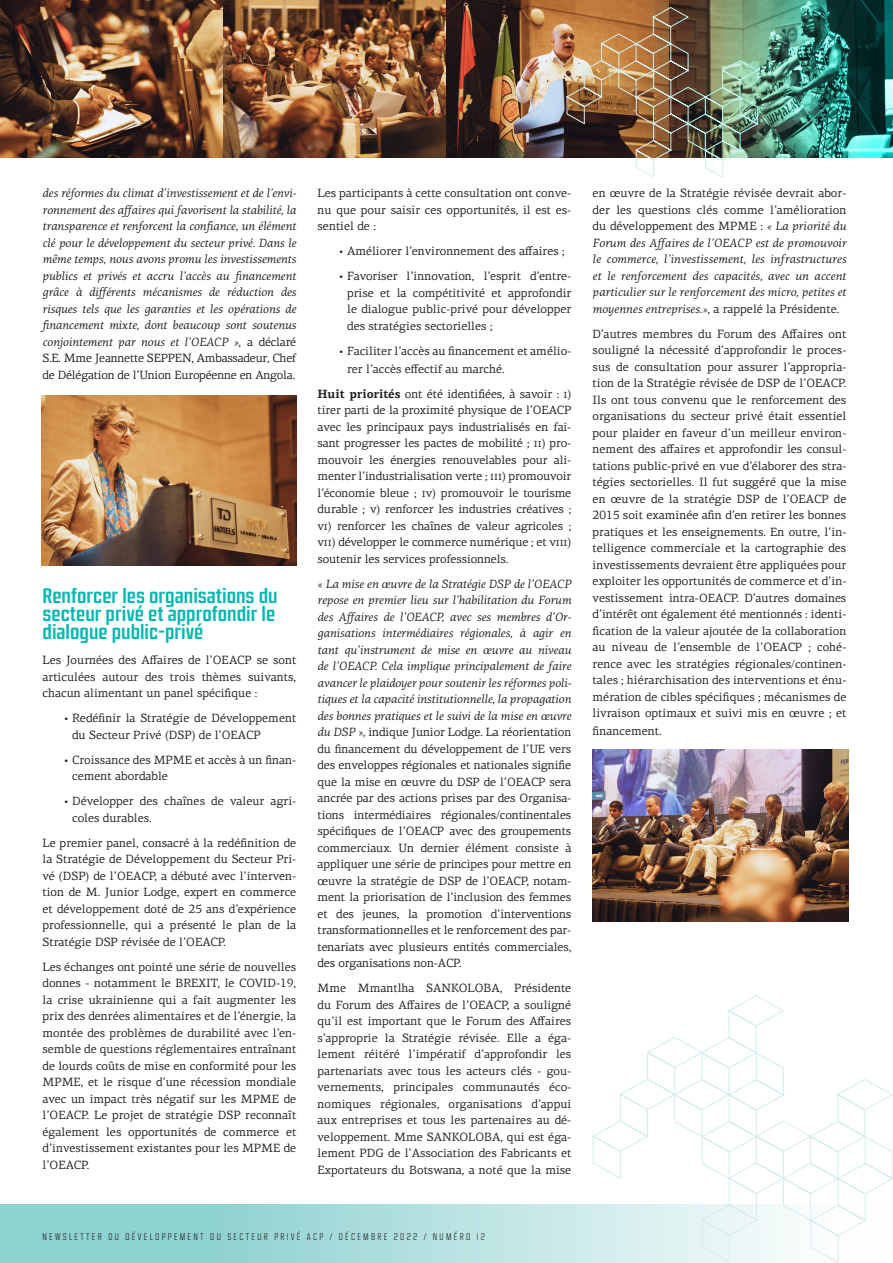
<style>
.page{position:relative;width:893px;height:1263px;background:#fff}
.page>*{position:absolute;margin:0;border:0;box-sizing:border-box;transform-origin:0 0}
.t1{font:500 19.5px/18px "Ramsey Condensed";color:#00b8b2;text-align:justify}
.t2{font:12px/16.5px "PF Centro Serif Pro";color:#231f20;text-align:justify}
.t3{font:italic 12px/16.5px "PF Centro Serif Pro";letter-spacing:-.01em;color:#231f20;text-align:justify}
.t4{font:100 9px "Ramsey Condensed";letter-spacing:.25em;color:#231f20}
.s1{font-style:normal}
.s2{font-weight:700}
.s3{font-style:italic}
</style>
<div class="page">
<svg style="left:0;top:1204px;width:592px;height:59px;background:#a3dad9"></svg>
<svg style="left:592px;top:995px;width:301px;height:268px"></svg>
<img style="left:41px;top:395px;width:255px;height:171px">
<img style="left:0;top:0;width:571px;height:157px">
<svg style="left:566px;top:7px;width:192px;height:171px"></svg>
<img style="left:571px;top:0;width:322px;height:157px">
<img style="left:593px;top:749px;width:255px;height:172px">
<p class="t3" style="left:43px;top:185px;width:255px">des réformes du climat d’investissement et de l’envi&shy;ronnement des affaires qui favorisent la stabilité, la transparence et renforcent la confiance, un élément clé pour le développement du secteur privé. Dans le même temps, nous avons promu les investissements publics et privés et accru l’accès au financement grâce à différents mécanismes de réduction des risques tels que les garanties et les opérations de financement mixte, dont beaucoup sont soutenus conjointement par nous et l’OEACP »<span class="s1">, a déclaré S.E. Mme Jeannette SEPPEN, Ambassadeur, Chef de Délégation de l’Union Européenne en Angola.</span></p>
<p class="t1" style="left:43px;top:587px;width:237px">Renforcer les organisations du secteur privé et approfondir le dialogue public-privé</p>
<p class="t2" style="left:43px;top:652px;width:255px">Les Journées des Affaires de l’OEACP se sont articulées autour des trois thèmes suivants, chacun alimentant un panel spécifique :</p>
<p class="t2" style="left:72px;top:710px;width:226px;text-indent:-8px">• Redéfinir la Stratégie de Développement du Secteur Privé (DSP) de l’OEACP</p>
<p class="t2" style="left:72px;top:751px;width:226px;text-indent:-8px">• Croissance des MPME et accès à un finan&shy;cement abordable</p>
<p class="t2" style="left:72px;top:793px;width:226px;text-indent:-8px">• Développer des chaînes de valeur agri&shy;coles durables.</p>
<p class="t2" style="left:43px;top:834px;width:255px">Le premier panel, consacré à la redéfinition de la Stratégie de Développement du Secteur Pri&shy;vé (DSP) de l’OEACP, a débuté avec l’interven&shy;tion de M. Junior Lodge, expert en commerce et développement doté de 25 ans d’expérience professionnelle, qui a présenté le plan de la Stratégie DSP révisée de l’OEACP.</p>
<p class="t2" style="left:43px;top:958px;width:255px">Les échanges ont pointé une série de nouvelles donnes - notamment le BREXIT, le COVID-19, la crise ukrainienne qui a fait augmenter les prix des denrées alimentaires et de l’énergie, la montée des problèmes de durabilité avec l’en&shy;semble de questions réglementaires entraînant de lourds coûts de mise en conformité pour les MPME, et le risque d’une récession mondiale avec un impact très négatif sur les MPME de l’OEACP. Le projet de stratégie DSP reconnaît également les opportunités de commerce et d’investissement existantes pour les MPME de l’OEACP.</p>
<p class="t2" style="left:318px;top:185px;width:255px">Les participants à cette consultation ont conve&shy;nu que pour saisir ces opportunités, il est es&shy;sentiel de :</p>
<p class="t2" style="left:339px;top:243px;width:227px">• Améliorer l’environnement des affaires ;</p>
<p class="t2" style="left:347px;top:268px;width:226px;text-indent:-8px">• Favoriser l’innovation, l’esprit d’entre&shy;prise et la compétitivité et approfondir le dialogue public-privé pour développer des stratégies sectorielles ;</p>
<p class="t2" style="left:347px;top:342px;width:226px;line-height:18px;text-indent:-8px">• Faciliter l’accès au financement et amélio&shy;rer l’accès effectif au marché.</p>
<p class="t2" style="left:318px;top:385px;width:255px"><span class="s2">Huit priorités</span> ont été identifiées, à savoir : I) tirer parti de la proximité physique de l’OEACP avec les principaux pays industrialisés en fai&shy;sant progresser les pactes de mobilité ; II) pro&shy;mouvoir les énergies renouvelables pour ali&shy;menter l’industrialisation verte ; III) promouvoir l’économie bleue ; Iv) promouvoir le tourisme durable ; v) renforcer les industries créatives ; vI) renforcer les chaînes de valeur agricoles ; vII) développer le commerce numérique ; et vIII) soutenir les services professionnels.</p>
<p class="t2" style="left:318px;top:575px;width:255px"><span class="s3">« La mise en œuvre de la Stratégie DSP de l’OEACP repose en premier lieu sur l’habilitation du Forum des Affaires de l’OEACP, avec ses membres d’Or&shy;ganisations intermédiaires régionales, à agir en tant qu’instrument de mise en œuvre au niveau de l’OEACP. Cela implique principalement de faire avancer le plaidoyer pour soutenir les réformes poli&shy;tiques et la capacité institutionnelle, la propagation des bonnes pratiques et le suivi de la mise en œuvre du DSP »</span>, indique Junior Lodge. La réorientation du financement du développement de l’UE vers des enveloppes régionales et nationales signifie que la mise en œuvre du DSP de l’OEACP sera ancrée par des actions prises par des Organisa&shy;tions intermédiaires régionales/continentales spécifiques de l’OEACP avec des groupements commerciaux. Un dernier élément consiste à appliquer une série de principes pour mettre en œuvre la stratégie de DSP de l’OEACP, notam&shy;ment la priorisation de l’inclusion des femmes et des jeunes, la promotion d’interventions transformationnelles et le renforcement des par&shy;tenariats avec plusieurs entités commerciales, des organisations non-ACP.</p>
<p class="t2" style="left:318px;top:980px;width:255px">Mme Mmantlha SANKOLOBA, Présidente du Forum des Affaires de l’OEACP, a souligné qu’il est important que le Forum des Affaires s’approprie la Stratégie révisée. Elle a éga&shy;lement réitéré l’impératif d’approfondir les partenariats avec tous les acteurs clés - gou&shy;vernements, principales communautés éco&shy;nomiques régionales, organisations d’appui aux entreprises et tous les partenaires au dé&shy;veloppement. Mme SANKOLOBA, qui est éga&shy;lement PDG de l’Association des Fabricants et Exportateurs du Botswana, a noté que la mise</p>
<p class="t3" style="left:593px;top:185px;width:255px"><span class="s1">en œuvre de la Stratégie révisée devrait abor&shy;der les questions clés comme l’amélioration du développement des MPME :</span> « La priorité du Forum des Affaires de l’OEACP est de promouvoir le commerce, l’investissement, les infrastructures et le renforcement des capacités, avec un accent particulier sur le renforcement des micro, petites et moyennes entreprises.»<span class="s1">, a rappelé la Présidente.</span></p>
<p class="t2" style="left:593px;top:325px;width:255px">D’autres membres du Forum des Affaires ont souligné la nécessité d’approfondir le proces&shy;sus de consultation pour assurer l’appropria&shy;tion de la Stratégie révisée de DSP de l’OEACP.<br>Ils ont tous convenu que le renforcement des organisations du secteur privé était essentiel pour plaider en faveur d’un meilleur environ&shy;nement des affaires et approfondir les consul&shy;tations public-privé en vue d’élaborer des stra&shy;tégies sectorielles. Il fut suggéré que la mise en œuvre de la stratégie DSP de l’OEACP de 2015 soit examinée afin d’en retirer les bonnes pratiques et les enseignements. En outre, l’in&shy;telligence commerciale et la cartographie des investissements devraient être appliquées pour exploiter les opportunités de commerce et d’in&shy;vestissement intra-OEACP. D’autres domaines d’intérêt ont également été mentionnés : identi&shy;fication de la valeur ajoutée de la collaboration au niveau de l’ensemble de l’OEACP ; cohé&shy;rence avec les stratégies régionales/continen&shy;tales ; hiérarchisation des interventions et énu&shy;mération de cibles spécifiques ; mécanismes de livraison optimaux et suivi mis en œuvre ; et</p>
<p class="t2" style="left:593px;top:723px;width:71px">financement.</p>
<p class="t4" style="left:43px;top:1231px;width:444px">NEWSLETTER DU DÉVELOPPEMENT DU SECTEUR PRIVÉ ACP / DÉCEMBRE 2022 / NUMÉRO 12</p>
</div>
